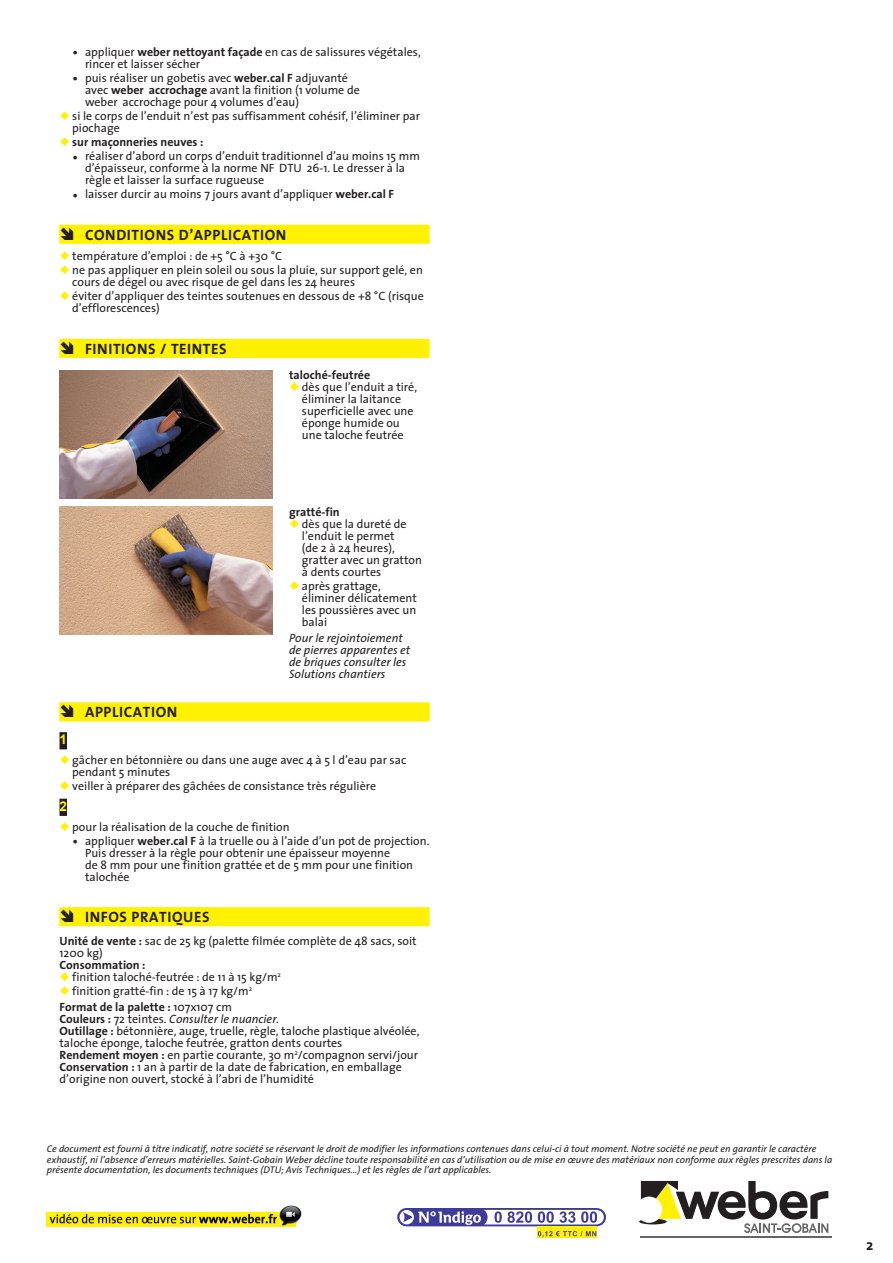
<style>
.page{position:relative;width:893px;height:1263px;background:#fff}
.page>*{position:absolute;margin:0;border:0;box-sizing:border-box;transform-origin:0 0}
.t1{font:700 15px "The Sans";letter-spacing:.04em;color:#231f20}
.TITRE_PARAGRAPHE{font:700 13.5px "Arial";color:#fff101}
.TEXTE{font:12px/12px "The Sans";color:#231f20}
.TEXTE-2{font:italic 12px/12px "The Sans";color:#231f20}
.TEXTE-3{font:700 12px "The Sans";color:#231f20}
.mention_legale{font:italic 9.75px/10.5px "The Sans";color:#231f20}
.s1{font-size:15px}
.s2{font-weight:700}
.s3{color:#fff101}
.s4{font-style:italic}
</style>
<div class="page">
<div style="left:60px;top:226px;width:369px;height:18px;background:#fff32e"></div>
<div style="left:60px;top:225px;width:369px;height:18px;background:#fff101"></div>
<div style="left:60px;top:340px;width:369px;height:18px;background:#fff101"></div>
<div style="left:60px;top:339px;width:369px;height:18px;background:#fff101"></div>
<div style="left:60px;top:703px;width:369px;height:18px;background:#fff101"></div>
<div style="left:60px;top:702px;width:369px;height:18px;background:#fff101"></div>
<div style="left:60px;top:732px;width:7px;height:17px;background:#231f20"></div>
<div style="left:60px;top:799px;width:7px;height:17px;background:#231f20"></div>
<div style="left:60px;top:908px;width:369px;height:18px;background:#fff101"></div>
<div style="left:60px;top:907px;width:369px;height:18px;background:#fff101"></div>
<img style="left:60px;top:371px;width:212px;height:127px">
<img style="left:60px;top:507px;width:212px;height:127px">
<hr style="left:641px;top:1236px;width:191px;height:1px;background:#636366">
<svg style="left:639px;top:1181px;width:189px;height:52px"></svg>
<img style="left:47px;top:1205px;width:255px;height:22px">
<svg style="left:397px;top:1208px;width:209px;height:29px"></svg>
<p class="TEXTE" style="left:85px;top:45px;width:337px;text-indent:-13px"><span class="s1">•</span> appliquer <span class="s2">weber nettoyant façade</span> en cas de salissures végétales, rincer et laisser sécher</p>
<p class="TEXTE" style="left:85px;top:71px;width:276px;text-indent:-13px"><span class="s1">•</span> puis réaliser un gobetis avec <span class="s2">weber.cal F</span> adjuvanté avec <span class="s2">weber accrochage</span> avant la finition (1 volume de weber accrochage pour 4 volumes d’eau)</p>
<p class="TEXTE" style="left:72px;top:109px;width:349px;text-indent:-13px"><span class="s3">○</span> si le corps de l’enduit n’est pas suffisamment cohésif, l’éliminer par piochage</p>
<p class="TEXTE-3" style="left:60px;top:132px;width:146px"><span class="s3">○</span> sur maçonneries neuves :</p>
<p class="TEXTE" style="left:85px;top:150px;width:336px;text-indent:-13px"><span class="s1">•</span> réaliser d’abord un corps d’enduit traditionnel d’au moins 15 mm d’épaisseur, conforme à la norme NF DTU 26-1. Le dresser à la règle et laisser la surface rugueuse</p>
<p class="TEXTE" style="left:72px;top:188px;width:323px"><span class="s1">•</span> laisser durcir au moins 7 jours avant d’appliquer <span class="s2">weber.cal F</span></p>
<p class="t1" style="left:85px;top:222px;width:203px">CONDITIONS D’APPLICATION</p>
<p class="TEXTE" style="left:60px;top:250px;width:224px"><span class="s3">○</span> température d’emploi : de +5 °C à +30 °C</p>
<p class="TEXTE" style="left:72px;top:264px;width:352px;text-indent:-13px"><span class="s3">○</span> ne pas appliquer en plein soleil ou sous la pluie, sur support gelé, en cours de dégel ou avec risque de gel dans les 24 heures</p>
<p class="TEXTE" style="left:72px;top:290px;width:353px;text-indent:-13px"><span class="s3">○</span> éviter d’appliquer des teintes soutenues en dessous de +8 °C (risque d’efflorescences)</p>
<p class="t1" style="left:85px;top:336px;width:143px">FINITIONS / TEINTES</p>
<p class="TEXTE-3" style="left:289px;top:365px;width:83px">taloché-feutrée</p>
<p class="TEXTE" style="left:302px;top:381px;width:117px;text-indent:-13px"><span class="s3">○</span> dès que l’enduit a tiré, éliminer la laitance superficielle avec une éponge humide ou une taloche feutrée</p>
<p class="t1" style="left:85px;top:699px;width:94px">APPLICATION</p>
<p class="TEXTE-3" style="left:289px;top:501px;width:52px">gratté-fin</p>
<p class="TEXTE" style="left:302px;top:517px;width:122px;text-indent:-13px"><span class="s3">○</span> dès que la dureté de l’enduit le permet<br>(de 2 à 24 heures), gratter avec un gratton à dents courtes</p>
<p class="TEXTE" style="left:302px;top:579px;width:116px;text-indent:-13px"><span class="s3">○</span> après grattage, éliminer délicatement les poussières avec un balai</p>
<p class="TEXTE-2" style="left:289px;top:631px;width:123px">Pour le rejointoiement de pierres apparentes et de briques consulter les<br>Solutions chantiers</p>
<p class="TITRE_PARAGRAPHE" style="left:60px;top:731px;width:9px">1</p>
<p class="TEXTE" style="left:72px;top:753px;width:335px;text-indent:-13px"><span class="s3">○</span> gâcher en bétonnière ou dans une auge avec 4 à 5 l d’eau par sac pendant 5 minutes</p>
<p class="TEXTE" style="left:60px;top:780px;width:318px"><span class="s3">○</span> veiller à préparer des gâchées de consistance très régulière</p>
<p class="TITRE_PARAGRAPHE" style="left:60px;top:797px;width:9px">2</p>
<p class="TEXTE" style="left:60px;top:820px;width:232px"><span class="s3">○</span> pour la réalisation de la couche de finition</p>
<p class="TEXTE" style="left:85px;top:834px;width:346px;text-indent:-13px"><span class="s1">•</span> appliquer <span class="s2">weber.cal F</span> à la truelle ou à l’aide d’un pot de projection.<br>Puis dresser à la règle pour obtenir une épaisseur moyenne<br>de 8 mm pour une finition grattée et de 5 mm pour une finition talochée</p>
<p class="t1" style="left:85px;top:904px;width:126px">INFOS PRATIQUES</p>
<p class="TEXTE" style="left:60px;top:934px;width:359px"><span class="s2">Unité de vente :</span> sac de 25 kg (palette filmée complète de 48 sacs, soit<br>1200 kg)<br><span class="s2">Consommation :</span></p>
<p class="TEXTE" style="left:60px;top:970px;width:223px"><span class="s3">○</span> finition taloché-feutrée : de 11 à 15 kg/m<sup>2</sup></p>
<p class="TEXTE" style="left:60px;top:984px;width:194px"><span class="s3">○</span> finition gratté-fin : de 15 à 17 kg/m<sup>2</sup></p>
<p class="TEXTE" style="left:60px;top:1000px;width:361px"><span class="s2">Format de la palette :</span> 107x107 cm<br><span class="s2">Couleurs :</span> 72 teintes. <span class="s4">Consulter le nuancier.<br></span><span class="s2">Outillage :</span> bétonnière, auge, truelle, règle, taloche plastique alvéolée, taloche éponge, taloche feutrée, gratton dents courtes<br><span class="s2">Rendement moyen :</span> en partie courante, 30 m<sup>2</sup>/compagnon servi/jour <span class="s2">Conservation :</span> 1 an à partir de la date de fabrication, en emballage d’origine non ouvert, stocké à l’abri de l’humidité</p>
<p class="mention_legale" style="left:47px;top:1143px;width:787px">Ce document est fourni à titre indicatif, notre société se réservant le droit de modifier les informations contenues dans celui-ci à tout moment. Notre société ne peut en garantir le caractère exhaustif, ni l’absence d’erreurs matérielles. Saint-Gobain Weber décline toute responsabilité en cas d’utilisation ou de mise en œuvre des matériaux non conforme aux règles prescrites dans la présente documentation, les documents techniques (DTU; Avis Techniques…) et les règles de l’art applicables.</p>
<p class="t1" style="left:866px;top:1232px;width:9px">2</p>
</div>
